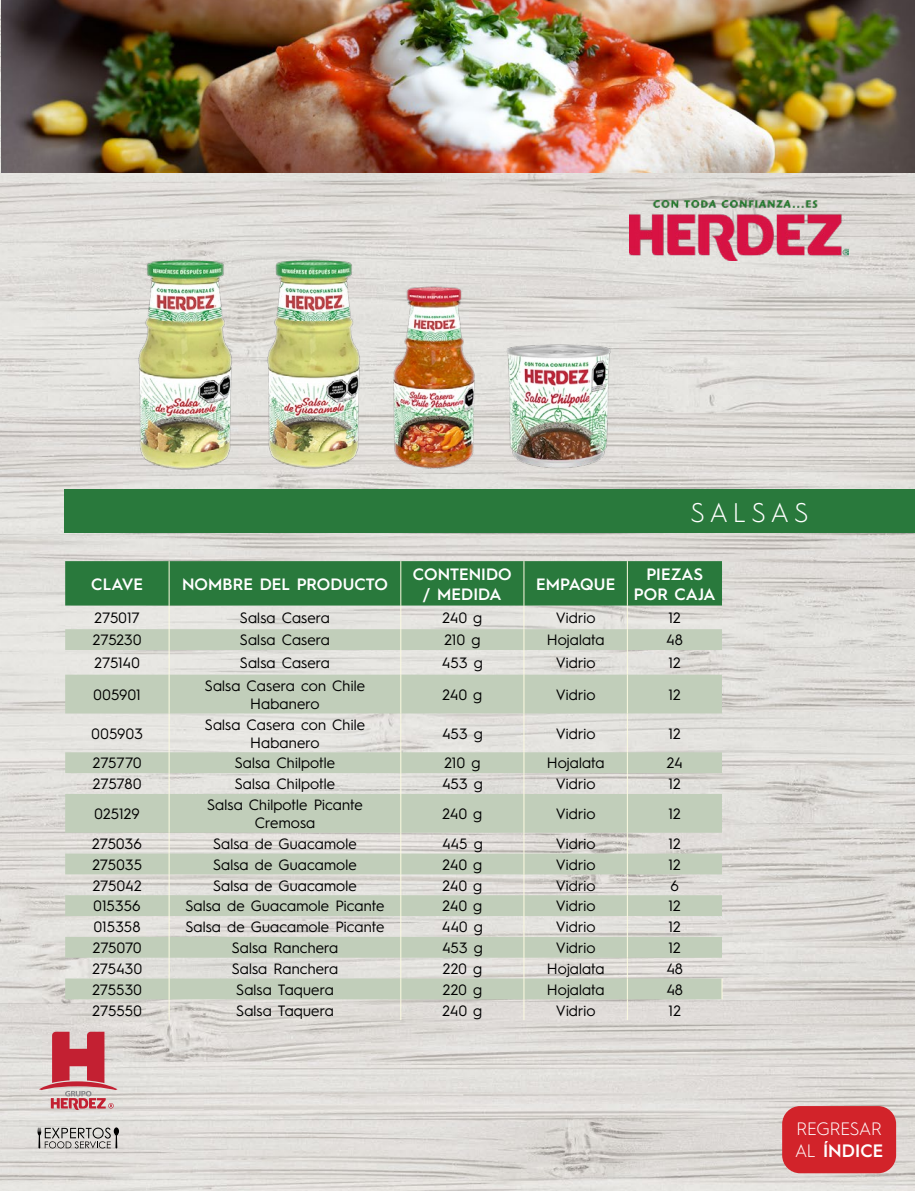
<style>
.page{position:relative;width:915px;height:1191px;background:#fff}
.page>*{position:absolute;margin:0;border:0;box-sizing:border-box;transform-origin:0 0}
.t1{font:300 27px "Hurme Geometric Sans 1";letter-spacing:.185em;color:#fff}
.t2{font:300 18px/21.6px "Hurme Geometric Sans 1";letter-spacing:-.015em;color:#fff}
.t3{font:600 16.5px/19.8px "Hurme Geometric Sans 1";letter-spacing:.005em;color:#fff;text-align:center}
.t4{font:15px/18px "Hurme Geometric Sans 1";letter-spacing:.01em;color:#000;text-align:center}
.s1{font-weight:600}
</style>
<div class="page">
<img style="left:0;top:0;width:914px;height:1191px">
<div style="left:64px;top:489px;width:850px;height:43px;background:#29793c"></div>
<img style="left:629px;top:200px;width:219px;height:60px">
<svg style="left:37px;top:1127px;width:82px;height:21px;background:#aba9a6"></svg>
<svg style="left:39px;top:1031px;width:78px;height:79px;background:#d0868d"></svg>
<div style="left:781px;top:1106px;width:114px;height:67px;background:#d2232a;border-radius:18px"></div>
<svg style="left:65px;top:674px;width:656px;height:325px;background:#ced4c8"></svg>
<hr style="left:169px;top:674px;width:1px;height:39px;background:#fdfbe1">
<hr style="left:400px;top:674px;width:1px;height:39px;background:#fdfbe1">
<hr style="left:169px;top:713px;width:1px;height:39px;background:#fdfbe1">
<hr style="left:400px;top:713px;width:1px;height:39px;background:#fdfbe1">
<svg style="left:169px;top:752px;width:1px;height:42px"></svg>
<svg style="left:400px;top:752px;width:1px;height:42px"></svg>
<hr style="left:169px;top:794px;width:1px;height:38px;background:#fdfbe1">
<hr style="left:400px;top:794px;width:1px;height:38px;background:#fdfbe1">
<svg style="left:65px;top:561px;width:656px;height:113px;background:#94b597"></svg>
<hr style="left:523px;top:674px;width:1px;height:39px;background:#fdfbe1">
<hr style="left:626px;top:674px;width:1px;height:39px;background:#fdfbe1">
<hr style="left:523px;top:713px;width:1px;height:39px;background:#fdfbe1">
<hr style="left:626px;top:713px;width:1px;height:39px;background:#fdfbe1">
<svg style="left:523px;top:752px;width:1px;height:42px"></svg>
<svg style="left:626px;top:752px;width:1px;height:42px"></svg>
<hr style="left:523px;top:794px;width:1px;height:38px;background:#fdfbe1">
<hr style="left:626px;top:794px;width:1px;height:38px;background:#fdfbe1">
<svg style="left:169px;top:832px;width:1px;height:188px"></svg>
<svg style="left:400px;top:832px;width:1px;height:188px"></svg>
<svg style="left:523px;top:832px;width:1px;height:188px"></svg>
<svg style="left:626px;top:832px;width:1px;height:188px"></svg>
<svg style="left:721px;top:978px;width:1px;height:21px"></svg>
<img style="left:1px;top:0;width:913px;height:172px">
<img style="left:129px;top:256px;width:111px;height:216px">
<img style="left:258px;top:256px;width:111px;height:215px">
<img style="left:491px;top:339px;width:132px;height:132px">
<img style="left:388px;top:282px;width:91px;height:189px">
<h1 class="t1" style="left:690px;top:494px;width:119px">SALSAS</h1>
<p class="t3" style="left:91px;top:573px;width:53px">CLAVE</p>
<p class="t3" style="left:182px;top:573px;width:207px">NOMBRE DEL PRODUCTO</p>
<p class="t3" style="left:413px;top:563px;width:100px">CONTENIDO / MEDIDA</p>
<p class="t3" style="left:536px;top:573px;width:81px">EMPAQUE</p>
<p class="t3" style="left:633px;top:563px;width:83px">PIEZAS<br>POR CAJA</p>
<p class="t4" style="left:95px;top:608px;width:47px">275017</p>
<p class="t4" style="left:240px;top:608px;width:91px">Salsa Casera</p>
<p class="t4" style="left:442px;top:608px;width:41px">240 g</p>
<p class="t4" style="left:555px;top:608px;width:41px">Vidrio</p>
<p class="t4" style="left:668px;top:608px;width:14px">12</p>
<p class="t4" style="left:93px;top:630px;width:50px">275230</p>
<p class="t4" style="left:240px;top:630px;width:91px">Salsa Casera</p>
<p class="t4" style="left:444px;top:630px;width:37px">210 g</p>
<p class="t4" style="left:546px;top:630px;width:59px">Hojalata</p>
<p class="t4" style="left:666px;top:630px;width:18px">48</p>
<p class="t4" style="left:95px;top:653px;width:47px">275140</p>
<p class="t4" style="left:240px;top:653px;width:91px">Salsa Casera</p>
<p class="t4" style="left:442px;top:653px;width:42px">453 g</p>
<p class="t4" style="left:555px;top:653px;width:41px">Vidrio</p>
<p class="t4" style="left:668px;top:653px;width:14px">12</p>
<p class="t4" style="left:94px;top:684px;width:49px">005901</p>
<p class="t4" style="left:205px;top:675px;width:161px">Salsa Casera con Chile<br>Habanero</p>
<p class="t4" style="left:442px;top:684px;width:41px">240 g</p>
<p class="t4" style="left:555px;top:684px;width:41px">Vidrio</p>
<p class="t4" style="left:668px;top:684px;width:14px">12</p>
<p class="t4" style="left:92px;top:723px;width:53px">005903</p>
<p class="t4" style="left:205px;top:714px;width:161px">Salsa Casera con Chile<br>Habanero</p>
<p class="t4" style="left:442px;top:723px;width:42px">453 g</p>
<p class="t4" style="left:555px;top:723px;width:41px">Vidrio</p>
<p class="t4" style="left:668px;top:723px;width:14px">12</p>
<p class="t4" style="left:93px;top:753px;width:50px">275770</p>
<p class="t4" style="left:235px;top:753px;width:102px">Salsa Chilpotle</p>
<p class="t4" style="left:444px;top:753px;width:37px">210 g</p>
<p class="t4" style="left:546px;top:753px;width:59px">Hojalata</p>
<p class="t4" style="left:666px;top:753px;width:17px">24</p>
<p class="t4" style="left:93px;top:774px;width:50px">275780</p>
<p class="t4" style="left:235px;top:774px;width:102px">Salsa Chilpotle</p>
<p class="t4" style="left:442px;top:774px;width:42px">453 g</p>
<p class="t4" style="left:555px;top:774px;width:41px">Vidrio</p>
<p class="t4" style="left:668px;top:774px;width:14px">12</p>
<p class="t4" style="left:95px;top:804px;width:47px">025129</p>
<p class="t4" style="left:207px;top:795px;width:157px">Salsa Chilpotle Picante<br>Cremosa</p>
<p class="t4" style="left:442px;top:804px;width:41px">240 g</p>
<p class="t4" style="left:555px;top:804px;width:41px">Vidrio</p>
<p class="t4" style="left:668px;top:804px;width:14px">12</p>
<p class="t4" style="left:92px;top:833px;width:51px">275036</p>
<p class="t4" style="left:213px;top:833px;width:145px">Salsa de Guacamole</p>
<p class="t4" style="left:442px;top:833px;width:42px">445 g</p>
<p class="t4" style="left:555px;top:833px;width:41px">Vidrio</p>
<p class="t4" style="left:668px;top:833px;width:14px">12</p>
<p class="t4" style="left:92px;top:854px;width:51px">275035</p>
<p class="t4" style="left:213px;top:854px;width:145px">Salsa de Guacamole</p>
<p class="t4" style="left:442px;top:854px;width:41px">240 g</p>
<p class="t4" style="left:555px;top:854px;width:41px">Vidrio</p>
<p class="t4" style="left:668px;top:854px;width:14px">12</p>
<p class="t4" style="left:93px;top:875px;width:50px">275042</p>
<p class="t4" style="left:213px;top:875px;width:145px">Salsa de Guacamole</p>
<p class="t4" style="left:442px;top:875px;width:41px">240 g</p>
<p class="t4" style="left:555px;top:875px;width:41px">Vidrio</p>
<p class="t4" style="left:670px;top:875px;width:10px">6</p>
<p class="t4" style="left:94px;top:896px;width:49px">015356</p>
<p class="t4" style="left:185px;top:896px;width:200px">Salsa de Guacamole Picante</p>
<p class="t4" style="left:442px;top:896px;width:41px">240 g</p>
<p class="t4" style="left:555px;top:896px;width:41px">Vidrio</p>
<p class="t4" style="left:668px;top:896px;width:14px">12</p>
<p class="t4" style="left:94px;top:917px;width:48px">015358</p>
<p class="t4" style="left:185px;top:917px;width:200px">Salsa de Guacamole Picante</p>
<p class="t4" style="left:442px;top:917px;width:42px">440 g</p>
<p class="t4" style="left:555px;top:917px;width:41px">Vidrio</p>
<p class="t4" style="left:668px;top:917px;width:14px">12</p>
<p class="t4" style="left:93px;top:937px;width:50px">275070</p>
<p class="t4" style="left:232px;top:937px;width:108px">Salsa Ranchera</p>
<p class="t4" style="left:442px;top:937px;width:42px">453 g</p>
<p class="t4" style="left:555px;top:937px;width:41px">Vidrio</p>
<p class="t4" style="left:668px;top:937px;width:14px">12</p>
<p class="t4" style="left:92px;top:958px;width:51px">275430</p>
<p class="t4" style="left:232px;top:958px;width:108px">Salsa Ranchera</p>
<p class="t4" style="left:442px;top:958px;width:41px">220 g</p>
<p class="t4" style="left:546px;top:958px;width:59px">Hojalata</p>
<p class="t4" style="left:666px;top:958px;width:18px">48</p>
<p class="t4" style="left:92px;top:979px;width:51px">275530</p>
<p class="t4" style="left:236px;top:979px;width:99px">Salsa Taquera</p>
<p class="t4" style="left:442px;top:979px;width:41px">220 g</p>
<p class="t4" style="left:546px;top:979px;width:59px">Hojalata</p>
<p class="t4" style="left:666px;top:979px;width:18px">48</p>
<p class="t4" style="left:93px;top:1000px;width:51px">275550</p>
<p class="t4" style="left:236px;top:1000px;width:99px">Salsa Taquera</p>
<p class="t4" style="left:442px;top:1000px;width:41px">240 g</p>
<p class="t4" style="left:555px;top:1000px;width:41px">Vidrio</p>
<p class="t4" style="left:668px;top:1000px;width:14px">12</p>
<p class="t2" style="left:794px;top:1117px;width:90px">REGRESAR<br>AL <span class="s1">ÍNDICE</span></p>
</div>
